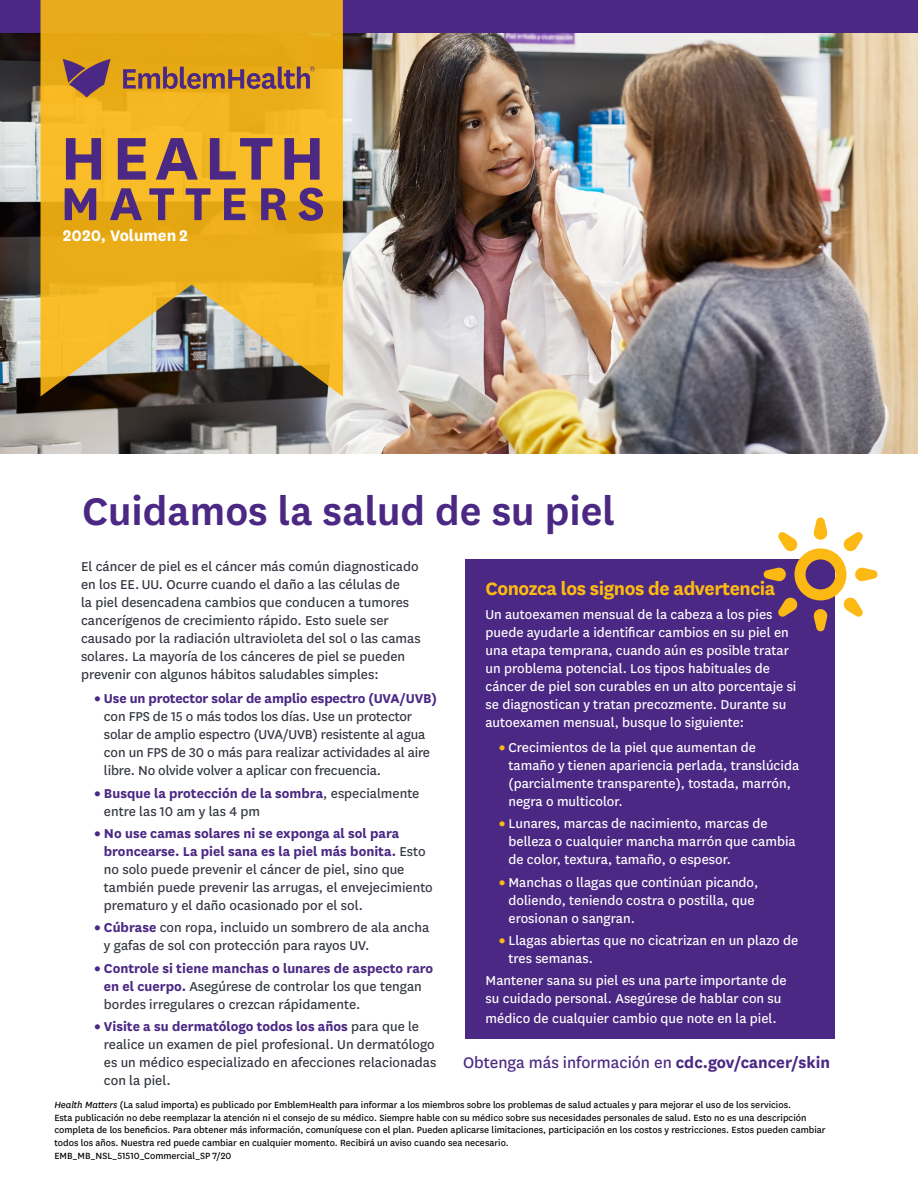
<style>
.page{position:relative;width:918px;height:1188px;background:#fff}
.page>*{position:absolute;margin:0;border:0;box-sizing:border-box;transform-origin:0 0}
.t1{font:700 70.5px "National";letter-spacing:.085em;color:#4b2884}
.t2{font:700 54px "National";letter-spacing:.165em;color:#4b2884}
.t3{font:600 45px "National";color:#4b2884}
.t4{font:700 21px "National";letter-spacing:-.02em;color:#fdb913}
.t5{font:18px "National";color:#4b2884}
.t6{font:700 18px "National";color:#fff}
.t7{font:15px/18px "National";color:#343741}
.t8{font:15px/18px "National";color:#fff}
.t9{font:10.5px/12.6px "National";color:#000}
.s1{font-weight:900;color:#4b2884}
.s2{font-weight:700;color:#4b2884}
.s3{font-weight:900;color:#fdb913}
.s4{font-weight:700}
.s5{font-style:italic}
</style>
<div class="page">
<img style="left:0;top:33px;width:918px;height:421px">
<div style="left:0;top:0;width:918px;height:33px;background:#4b2884"></div>
<svg style="left:40px;top:0;width:303px;height:397px"></svg>
<svg style="left:123px;top:66px;width:192px;height:23px"></svg>
<svg style="left:63px;top:59px;width:48px;height:39px"></svg>
<div style="left:466px;top:559px;width:369px;height:480px;background:#4b2884"></div>
<svg style="left:763px;top:517px;width:115px;height:115px"></svg>
<h1 class="t1" style="left:61px;top:108px;width:266px">HEALTH</h1>
<h2 class="t2" style="left:61px;top:165px;width:266px">MATTERS</h2>
<p class="t6" style="left:63px;top:223px;width:127px">2020, Volumen 2</p>
<h3 class="t3" style="left:82px;top:480px;width:535px">Cuidamos la salud de su piel</h3>
<p class="t7" style="left:81px;top:556px;width:341px">El cáncer de piel es el cáncer más común diagnosticado en los EE. UU. Ocurre cuando el daño a las células de<br>la piel desencadena cambios que conducen a tumores cancerígenos de crecimiento rápido. Esto suele ser causado por la radiación ultravioleta del sol o las camas solares. La mayoría de los cánceres de piel se pueden prevenir con algunos hábitos saludables simples:</p>
<p class="t7" style="left:104px;top:689px;width:335px;text-indent:-9px"><span class="s1">•</span> <span class="s2">Use un protector solar de amplio espectro (UVA/UVB) </span>con FPS de 15 o más todos los días. Use un protector solar de amplio espectro (UVA/UVB) resistente al agua con un FPS de 30 o más para realizar actividades al aire libre. No olvide volver a aplicar con frecuencia.</p>
<p class="t7" style="left:104px;top:783px;width:317px;text-indent:-9px"><span class="s1">•</span> <span class="s2">Busque la protección de la sombra</span>, especialmente entre las 10 am y las 4 pm</p>
<p class="t7" style="left:104px;top:824px;width:330px;text-indent:-9px"><span class="s1">•</span> <span class="s2">No use camas solares ni se exponga al sol para broncearse. La piel sana es la piel más bonita.</span> Esto no solo puede prevenir el cáncer de piel, sino que también puede prevenir las arrugas, el envejecimiento prematuro y el daño ocasionado por el sol.</p>
<p class="t7" style="left:104px;top:918px;width:327px;text-indent:-9px"><span class="s1">•</span> <span class="s2">Cúbrase</span> con ropa, incluido un sombrero de ala ancha y gafas de sol con protección para rayos UV.</p>
<p class="t7" style="left:104px;top:958px;width:331px;text-indent:-9px"><span class="s1">•</span> <span class="s2">Controle si tiene manchas o lunares de aspecto raro en el cuerpo.</span> Asegúrese de controlar los que tengan bordes irregulares o crezcan rápidamente.</p>
<p class="t7" style="left:104px;top:1017px;width:334px;text-indent:-9px"><span class="s1">•</span> <span class="s2">Visite a su dermatólogo todos los años</span> para que le realice un examen de piel profesional. Un dermatólogo es un médico especializado en afecciones relacionadas con la piel.</p>
<h3 class="t4" style="left:486px;top:573px;width:291px">Conozca los signos de advertencia</h3>
<p class="t8" style="left:486px;top:605px;width:312px">Un autoexamen mensual de la cabeza a los pies puede ayudarle a identificar cambios en su piel en una etapa temprana, cuando aún es posible tratar un problema potencial. Los tipos habituales de cáncer de piel son curables en un alto porcentaje si se diagnostican y tratan precozmente. Durante su autoexamen mensual, busque lo siguiente:</p>
<p class="t8" style="left:508px;top:738px;width:292px;text-indent:-9px"><span class="s3">•</span> Crecimientos de la piel que aumentan de tamaño y tienen apariencia perlada, translúcida (parcialmente transparente), tostada, marrón, negra o multicolor.</p>
<p class="t8" style="left:508px;top:814px;width:289px;text-indent:-9px"><span class="s3">•</span> Lunares, marcas de nacimiento, marcas de belleza o cualquier mancha marrón que cambia de color, textura, tamaño, o espesor.</p>
<p class="t8" style="left:508px;top:872px;width:251px;text-indent:-9px"><span class="s3">•</span> Manchas o llagas que continúan picando, doliendo, teniendo costra o postilla, que erosionan o sangran.</p>
<p class="t8" style="left:508px;top:931px;width:291px;text-indent:-9px"><span class="s3">•</span> Llagas abiertas que no cicatrizan en un plazo de tres semanas.</p>
<p class="t8" style="left:486px;top:971px;width:303px">Mantener sana su piel es una parte importante de su cuidado personal. Asegúrese de hablar con su</p>
<p class="t8" style="left:486px;top:1009px;width:293px">médico de cualquier cambio que note en la piel.</p>
<p class="t5" style="left:463px;top:1050px;width:369px">Obtenga más información en <span class="s4">cdc.gov/cancer/skin</span></p>
<p class="t9" style="left:54px;top:1098px;width:773px"><span class="s5">Health Matters</span> (La salud importa) es publicado por EmblemHealth para informar a los miembros sobre los problemas de salud actuales y para mejorar el uso de los servicios.<br>Esta publicación no debe reemplazar la atención ni el consejo de su médico. Siempre hable con su médico sobre sus necesidades personales de salud. Esto no es una descripción completa de los beneficios. Para obtener más información, comuníquese con el plan. Pueden aplicarse limitaciones, participación en los costos y restricciones. Estos pueden cambiar todos los años. Nuestra red puede cambiar en cualquier momento. Recibirá un aviso cuando sea necesario.<br>EMB_MB_NSL_51510_Commercial_SP 7/20</p>
</div>
